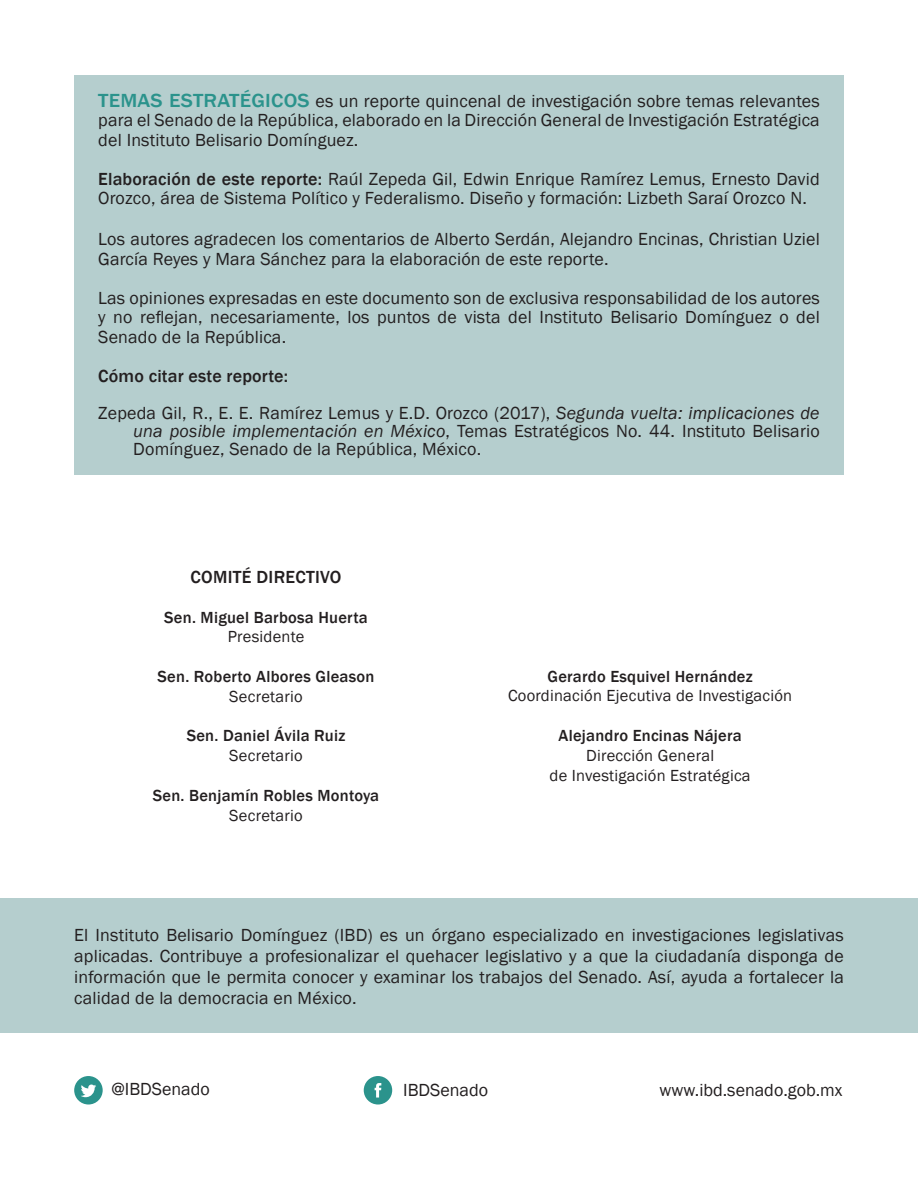
<style>
.page{position:relative;width:918px;height:1188px;background:#fff}
.page>*{position:absolute;margin:0;border:0;box-sizing:border-box;transform-origin:0 0}
.REFERENCIAS{font:18px/21px "Franklin Gothic";letter-spacing:.01em;color:#231f20;text-align:justify}
.creditos{font:18px/19.5px "Franklin Gothic";letter-spacing:.01em;color:#231f20;text-align:justify}
.texto{font:18px/19.5px "Franklin Gothic";letter-spacing:.01em;color:#231f20}
.texto-2{font:500 18px "Franklin Gothic";letter-spacing:.01em;color:#231f20}
.t1{font:500 16.5px "Franklin Gothic";letter-spacing:.015em;color:#231f20}
.t2{font:16.5px "Franklin Gothic";letter-spacing:.015em;color:#231f20}
.s1{font-weight:500;font-size:19.5px;color:#2b938c}
.s2{font-weight:500}
.s3{font-style:italic}
</style>
<div class="page">
<div style="left:0;top:898px;width:918px;height:135px;background:#b5cece"></div>
<div style="left:74px;top:75px;width:770px;height:400px;background:#b5cece"></div>
<svg style="left:74px;top:1076px;width:29px;height:29px"></svg>
<svg style="left:364px;top:1076px;width:28px;height:29px"></svg>
<p class="creditos" style="left:98px;top:91px;width:723px"><span class="s1">TEMAS ESTRATÉGICOS</span> es un reporte quincenal de investigación sobre temas relevantes para el Senado de la República, elaborado en la Dirección General de Investigación Estratégica del Instituto Belisario Domínguez.</p>
<p class="creditos" style="left:98px;top:169px;width:723px"><span class="s2">Elaboración de este reporte:</span> Raúl Zepeda Gil, Edwin Enrique Ramírez Lemus, Ernesto David<br>Orozco, área de Sistema Político y Federalismo. Diseño y formación: Lizbeth Saraí Orozco N.</p>
<p class="texto" style="left:98px;top:230px;width:723px">Los autores agradecen los comentarios de Alberto Serdán, Alejandro Encinas, Christian Uziel<br>García Reyes y Mara Sánchez para la elaboración de este reporte.</p>
<p class="texto" style="left:98px;top:289px;width:723px;text-align:justify">Las opiniones expresadas en este documento son de exclusiva responsabilidad de los autores y no reflejan, necesariamente, los puntos de vista del Instituto Belisario Domínguez o del Senado de la República.</p>
<p class="texto-2" style="left:98px;top:365px;width:191px">Cómo citar este reporte:</p>
<p class="REFERENCIAS" style="left:133px;top:405px;width:688px;line-height:18px;text-indent:-35px">Zepeda Gil, R., E. E. Ramírez Lemus y E.D. Orozco (2017), <span class="s3">Segunda vuelta: implicaciones de una posible implementación en México</span>, Temas Estratégicos No. 44. Instituto Belisario Domínguez, Senado de la República, México.</p>
<p class="texto-2" style="left:191px;top:566px;width:152px">COMITÉ DIRECTIVO</p>
<p class="t1" style="left:164px;top:607px;width:205px">Sen. Miguel Barbosa Huerta</p>
<p class="t2" style="left:228px;top:627px;width:78px">Presidente</p>
<p class="t1" style="left:158px;top:666px;width:218px">Sen. Roberto Albores Gleason</p>
<p class="t2" style="left:229px;top:686px;width:75px">Secretario</p>
<p class="t1" style="left:187px;top:726px;width:160px">Sen. Daniel Ávila Ruiz</p>
<p class="t2" style="left:229px;top:745px;width:75px">Secretario</p>
<p class="t1" style="left:153px;top:785px;width:228px">Sen. Benjamín Robles Montoya</p>
<p class="t2" style="left:229px;top:805px;width:75px">Secretario</p>
<p class="t1" style="left:548px;top:666px;width:207px">Gerardo Esquivel Hernández</p>
<p class="t2" style="left:508px;top:686px;width:286px">Coordinación Ejecutiva de Investigación</p>
<p class="t1" style="left:559px;top:725px;width:185px">Alejandro Encinas Nájera</p>
<p class="t2" style="left:586px;top:745px;width:130px">Dirección General</p>
<p class="t2" style="left:550px;top:765px;width:203px">de Investigación Estratégica</p>
<p class="REFERENCIAS" style="left:74px;top:925px;width:771px">El Instituto Belisario Domínguez (IBD) es un órgano especializado en investigaciones legislativas aplicadas. Contribuye a profesionalizar el quehacer legislativo y a que la ciudadanía disponga de información que le permita conocer y examinar los trabajos del Senado. Así, ayuda a fortalecer la calidad de la democracia en México.</p>
<p class="REFERENCIAS" style="left:112px;top:1079px;width:100px">@IBDSenado</p>
<p class="REFERENCIAS" style="left:403px;top:1080px;width:86px">IBDSenado</p>
<p class="REFERENCIAS" style="left:660px;top:1080px;width:184px">www.ibd.senado.gob.mx</p>
</div>
